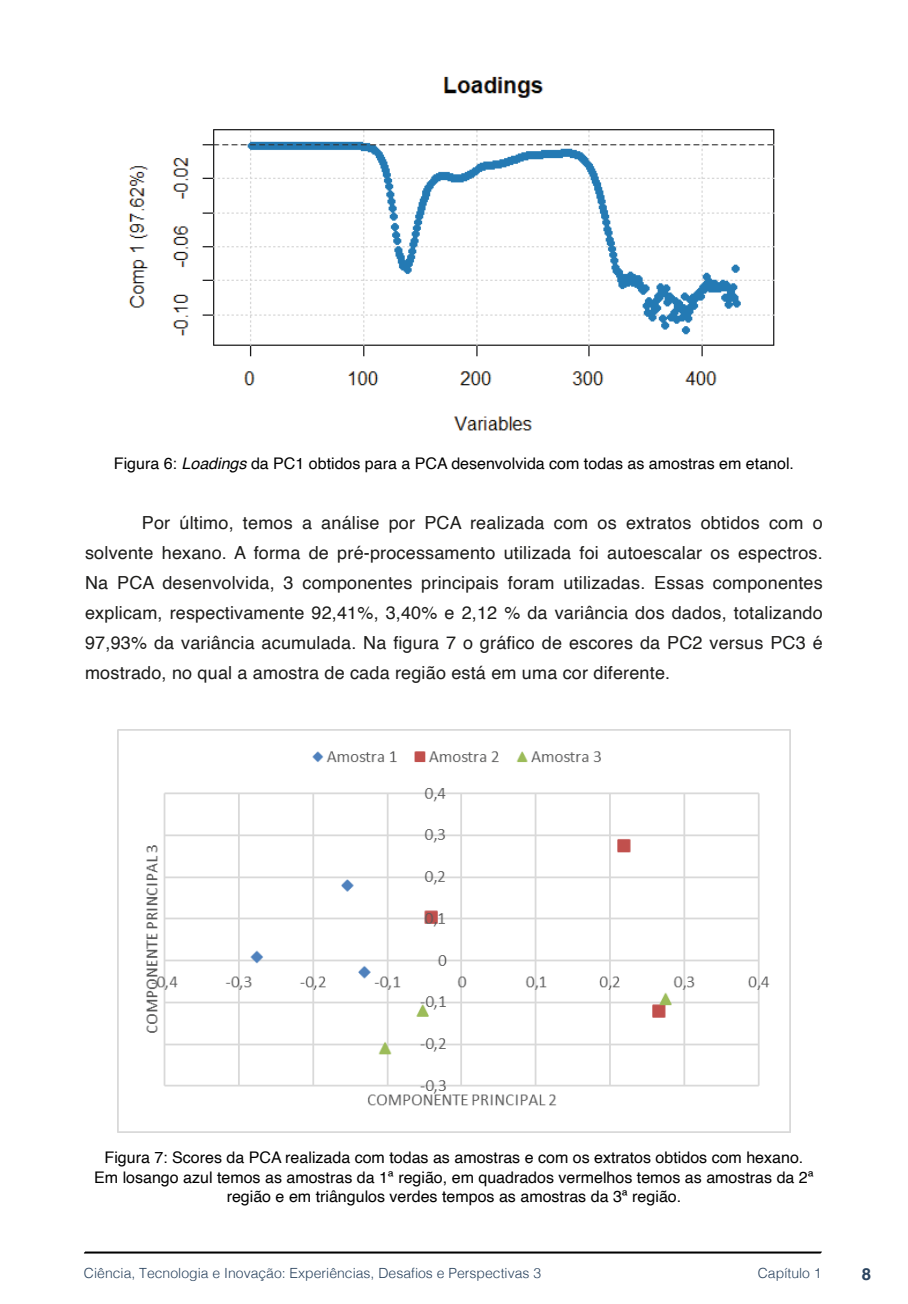
<style>
.page{position:relative;width:908px;height:1304px;background:#fff}
.page>*{position:absolute;margin:0;border:0;box-sizing:border-box;transform-origin:0 0}
.t1{font:18px/30px "Helvetica";letter-spacing:.01em;color:#1d1d1b;text-align:justify}
.t2{font:700 16.8px "Helvetica";color:#2b445f}
.t3{font:16px/19.2px "Helvetica";color:#000;text-align:center}
.t4{font:300 14px "Helvetica";color:#2b445f}
.s1{font-style:italic}
</style>
<div class="page">
<svg style="left:84px;top:1251px;width:737px;height:3px"></svg>
<img style="left:128px;top:76px;width:647px;height:355px">
<img style="left:118px;top:729px;width:671px;height:404px">
<p class="t3" style="left:114px;top:454px;width:681px">Figura 6: <span class="s1">Loadings</span> da PC1 obtidos para a PCA desenvolvida com todas as amostras em etanol.</p>
<p class="t1" style="left:85px;top:508px;width:738px;text-indent:57px">Por último, temos a análise por PCA realizada com os extratos obtidos com o solvente hexano. A forma de pré-processamento utilizada foi autoescalar os espectros.<br>Na PCA desenvolvida, 3 componentes principais foram utilizadas. Essas componentes explicam, respectivamente 92,41%, 3,40% e 2,12 % da variância dos dados, totalizando 97,93% da variância acumulada. Na figura 7 o gráfico de escores da PC2 versus PC3 é mostrado, no qual a amostra de cada região está em uma cor diferente.</p>
<p class="t3" style="left:94px;top:1149px;width:720px">Figura 7: Scores da PCA realizada com todas as amostras e com os extratos obtidos com hexano.<br>Em losango azul temos as amostras da 1ª região, em quadrados vermelhos temos as amostras da 2ª região e em triângulos verdes tempos as amostras da 3ª região.</p>
<p class="t4" style="left:84px;top:1261px;width:458px">Ciência, Tecnologia e Inovação: Experiências, Desafios e Perspectivas 3</p>
<p class="t4" style="left:757px;top:1261px;width:65px">Capítulo 1</p>
<p class="t2" style="left:861px;top:1264px;width:11px">8</p>
</div>
